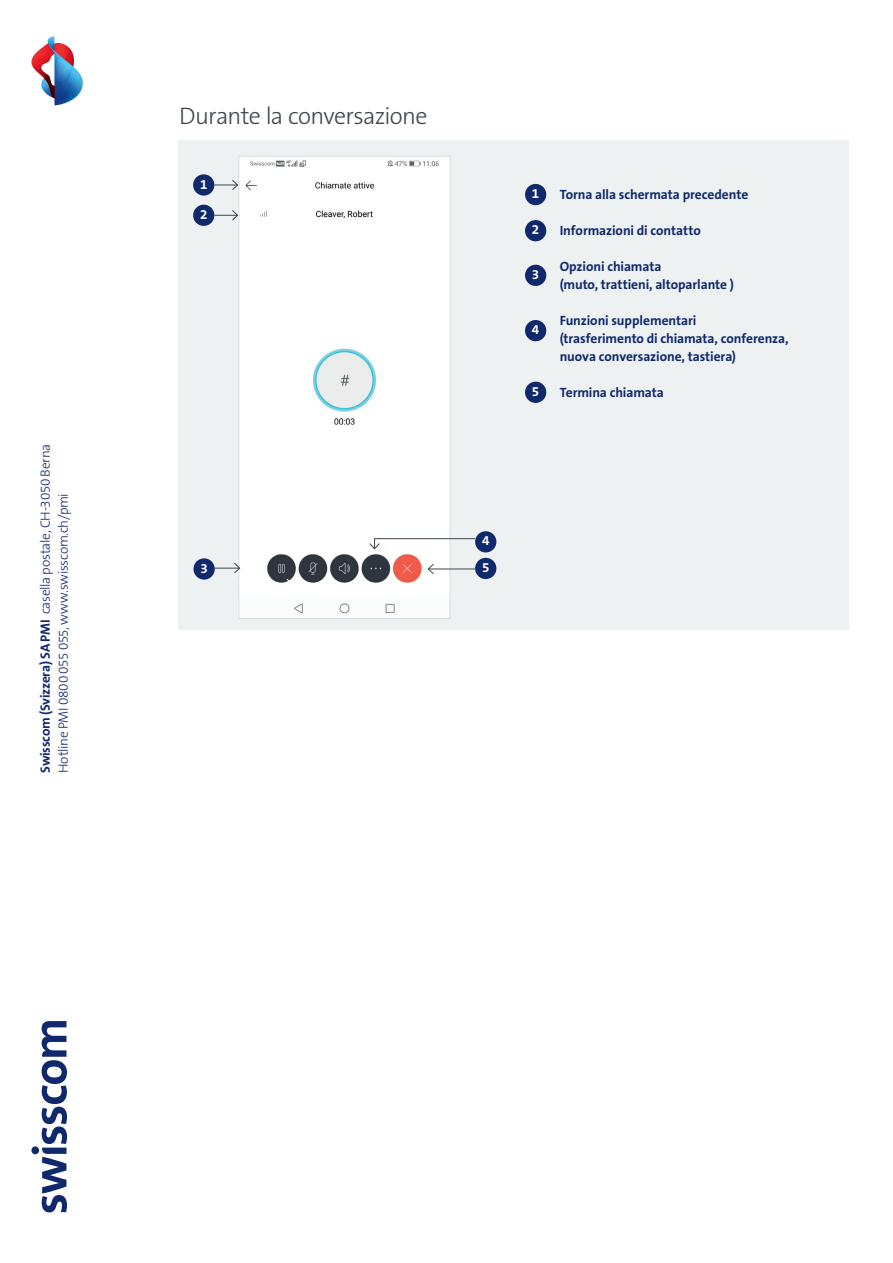
<style>
.page{position:relative;width:893px;height:1263px;background:#fff}
.page>*{position:absolute;margin:0;border:0;box-sizing:border-box;transform-origin:0 0}
.t1{font:300 24px "The Sans B W3";letter-spacing:-.025em;color:#3c464f}
.t2{font:700 13.5px/18px "The Sans B W7";letter-spacing:-.005em;color:#10296c}
.t3{font:300 13.5px/18px "The Sans B W3";letter-spacing:-.025em;color:#10296c}
.t4{font:700 13.5px/26.5px "The Sans B W7";color:#fff}
.s1{font-family:"The Sans B W7";font-weight:700}
</style>
<div class="page">
<div style="left:179px;top:140px;width:670px;height:489px;background:#edf1f2"></div>
<img style="left:240px;top:158px;width:208px;height:459px">
<div style="left:238px;top:156px;width:212px;height:463px;border:1px solid #d3dddf"></div>
<svg style="left:31px;top:1021px;width:36px;height:191px"></svg>
<svg style="left:31px;top:37px;width:52px;height:68px"></svg>
<hr style="left:238px;top:583px;width:54px;height:1px;background:#fff">
<svg style="left:286px;top:578px;width:7px;height:12px"></svg>
<div style="left:193px;top:205px;width:21px;height:21px;background:#10296c;border-radius:50%"></div>
<div style="left:193px;top:174px;width:21px;height:22px;background:#10296c;border-radius:50%"></div>
<svg style="left:214px;top:179px;width:25px;height:12px"></svg>
<svg style="left:214px;top:209px;width:25px;height:12px"></svg>
<div style="left:193px;top:558px;width:22px;height:22px;background:#10296c;border-radius:50%"></div>
<div style="left:475px;top:531px;width:21px;height:21px;background:#10296c;border-radius:50%"></div>
<hr style="left:428px;top:569px;width:47px;height:1px;background:#3c464f">
<svg style="left:427px;top:563px;width:8px;height:12px"></svg>
<div style="left:475px;top:558px;width:21px;height:21px;background:#10296c;border-radius:50%"></div>
<svg style="left:214px;top:562px;width:27px;height:12px"></svg>
<svg style="left:369px;top:538px;width:107px;height:12px"></svg>
<div style="left:525px;top:184px;width:21px;height:21px;background:#10296c;border-radius:50%"></div>
<div style="left:525px;top:220px;width:21px;height:21px;background:#10296c;border-radius:50%"></div>
<div style="left:525px;top:265px;width:21px;height:21px;background:#10296c;border-radius:50%"></div>
<div style="left:525px;top:320px;width:21px;height:21px;background:#10296c;border-radius:50%"></div>
<div style="left:525px;top:382px;width:21px;height:21px;background:#10296c;border-radius:50%"></div>
<p class="t3" style="left:36px;top:773px;width:330px;rotate:-90deg"><span class="s1">Swisscom (Svizzera) SA PMI</span> casella postale, CH-3050 Berna<br>Hotline PMI 0800 055 055, www.swisscom.ch/pmi</p>
<h1 class="t1" style="left:179px;top:101px;width:250px">Durante la conversazione</h1>
<p class="t4" style="left:200px;top:171px;width:9px">1</p>
<p class="t4" style="left:200px;top:201px;width:9px">2</p>
<p class="t4" style="left:200px;top:555px;width:9px">3</p>
<p class="t4" style="left:532px;top:180px;width:9px">1</p>
<p class="t4" style="left:532px;top:217px;width:9px">2</p>
<p class="t4" style="left:532px;top:261px;width:9px">3</p>
<p class="t4" style="left:532px;top:316px;width:9px">4</p>
<p class="t4" style="left:532px;top:378px;width:9px">5</p>
<p class="t2" style="left:560px;top:186px;width:190px">Torna alla schermata precedente</p>
<p class="t2" style="left:560px;top:222px;width:143px">Informazioni di contatto</p>
<p class="t2" style="left:560px;top:258px;width:176px">Opzioni chiamata<br>(muto, trattieni, altoparlante )</p>
<p class="t2" style="left:560px;top:312px;width:230px">Funzioni supplementari<br>(trasferimento di chiamata, conferenza, nuova conversazione, tastiera)</p>
<p class="t2" style="left:560px;top:384px;width:106px">Termina chiamata</p>
<p class="t4" style="left:482px;top:528px;width:9px">4<br>5</p>
</div>
